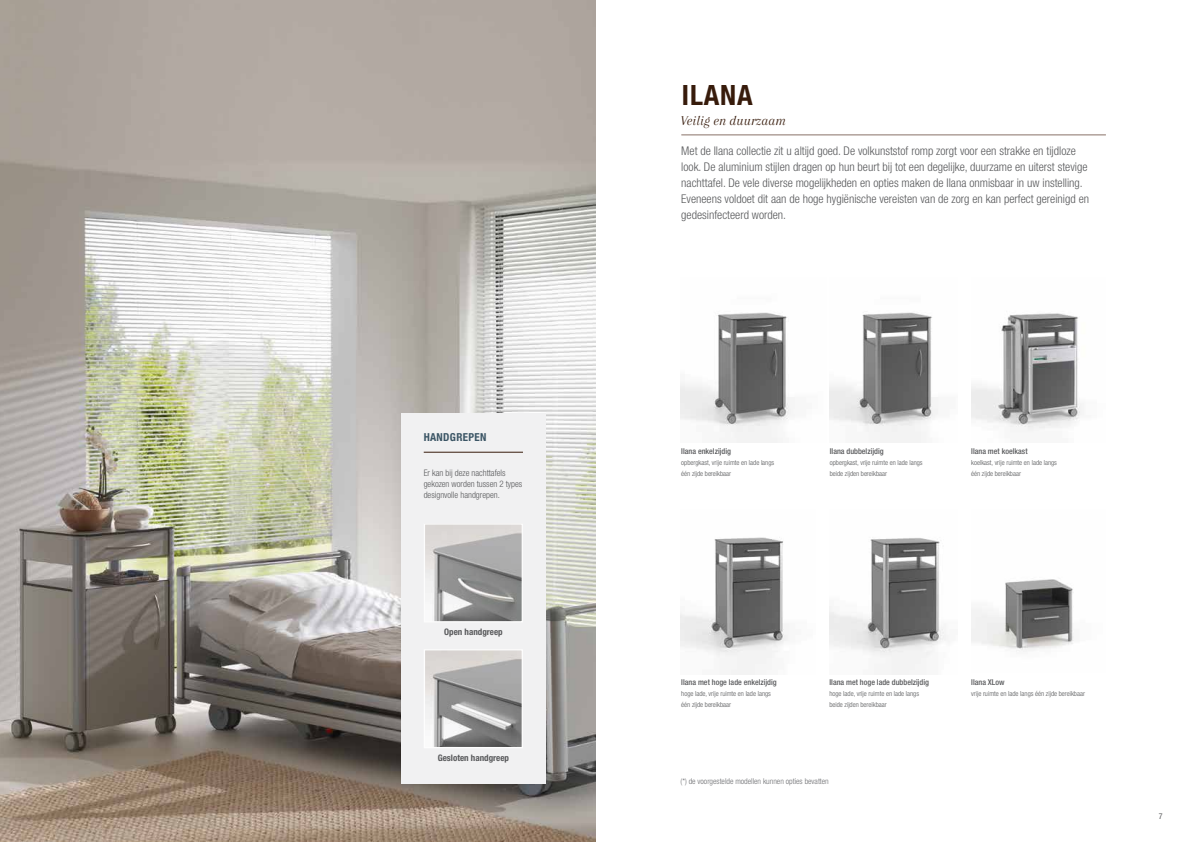
<style>
.page{position:relative;width:1191px;height:842px;background:#fff}
.page>*{position:absolute;margin:0;border:0;box-sizing:border-box;transform-origin:0 0}
.t1{font:700 condensed 28px "Helvetica Neue LT Std";letter-spacing:.03em;color:#371b0b}
.t2{font:italic 14px "Arapey";color:#371b0b}
.t3{font:300 condensed 12px/16px "Helvetica Neue LT Std";color:#58595b}
.t4{font:700 condensed 11px "Helvetica Neue LT Std";letter-spacing:.03em;color:#3b5565}
.t5{font:300 condensed 9px/11px "Helvetica Neue LT Std";color:#58595b}
.t6{font:700 condensed 9px "Helvetica Neue LT Std";color:#58595b}
.t7{font:500 condensed 8px "Helvetica Neue LT Std";color:#58595b}
.t8{font:300 condensed 8px "Helvetica Neue LT Std";color:#6d6e71}
.t9{font:condensed 8px "Helvetica Neue LT Std";color:#58595b}
.t10{font:300 condensed 7px/11px "Helvetica Neue LT Std";color:#58595b}
</style>
<div class="page">
<img style="left:0;top:0;width:595px;height:842px">
<img style="left:680px;top:312px;width:111px;height:131px">
<img style="left:829px;top:312px;width:109px;height:131px">
<img style="left:971px;top:313px;width:111px;height:118px">
<img style="left:680px;top:537px;width:108px;height:137px">
<img style="left:829px;top:538px;width:117px;height:136px">
<img style="left:971px;top:579px;width:103px;height:73px">
<div style="left:401px;top:413px;width:145px;height:371px;background:#f1f1f2"></div>
<img style="left:426px;top:651px;width:95px;height:95px">
<div style="left:424px;top:649px;width:99px;height:99px;border:1px solid #fff"></div>
<img style="left:426px;top:525px;width:95px;height:95px">
<div style="left:424px;top:523px;width:99px;height:99px;border:1px solid #fff"></div>
<hr style="left:681px;top:135px;width:425px;height:1px;background:#887167">
<hr style="left:424px;top:452px;width:99px;height:1px;background:#371b0b">
<p class="t4" style="left:424px;top:430px;width:64px">HANDGREPEN</p>
<p class="t5" style="left:424px;top:467px;width:100px">Er kan bij deze nachttafels gekozen worden tussen 2 types designvolle handgrepen.</p>
<p class="t6" style="left:444px;top:627px;width:60px">Open handgreep</p>
<p class="t6" style="left:438px;top:753px;width:73px">Gesloten handgreep</p>
<h1 class="t1" style="left:682px;top:78px;width:72px">ILANA</h1>
<p class="t2" style="left:680px;top:112px;width:107px">Veilig en duurzaam</p>
<p class="t3" style="left:681px;top:142px;width:409px">Met de Ilana collectie zit u altijd goed. De volkunststof romp zorgt voor een strakke en tijdloze look. De aluminium stijlen dragen op hun beurt bij tot een degelijke, duurzame en uiterst stevige nachttafel. De vele diverse mogelijkheden en opties maken de Ilana onmisbaar in uw instelling.<br>Eveneens voldoet dit aan de hoge hygiënische vereisten van de zorg en kan perfect gereinigd en gedesinfecteerd worden.</p>
<p class="t7" style="left:681px;top:446px;width:51px">Ilana enkelzijdig</p>
<p class="t10" style="left:681px;top:457px;width:94px">opbergkast, vrije ruimte en lade langs één zijde bereikbaar</p>
<p class="t7" style="left:830px;top:446px;width:55px">Ilana dubbelzijdig</p>
<p class="t10" style="left:830px;top:457px;width:94px">opbergkast, vrije ruimte en lade langs beide zijden bereikbaar</p>
<p class="t7" style="left:971px;top:446px;width:58px">Ilana met koelkast</p>
<p class="t10" style="left:971px;top:457px;width:87px">koelkast, vrije ruimte en lade langs één zijde bereikbaar</p>
<p class="t7" style="left:681px;top:677px;width:97px">Ilana met hoge lade enkelzijdig</p>
<p class="t10" style="left:681px;top:688px;width:91px">hoge lade, vrije ruimte en lade langs één zijde bereikbaar</p>
<p class="t7" style="left:829px;top:677px;width:101px">Ilana met hoge lade dubbelzijdig</p>
<p class="t10" style="left:829px;top:688px;width:91px">hoge lade, vrije ruimte en lade langs beide zijden bereikbaar</p>
<p class="t8" style="left:680px;top:777px;width:150px">(*) de voorgestelde modellen kunnen opties bevatten</p>
<p class="t7" style="left:971px;top:677px;width:35px">Ilana XLow</p>
<p class="t10" style="left:971px;top:688px;width:115px">vrije ruimte en lade langs één zijde bereikbaar</p>
<p class="t9" style="left:1158px;top:812px;width:5px">7</p>
</div>
